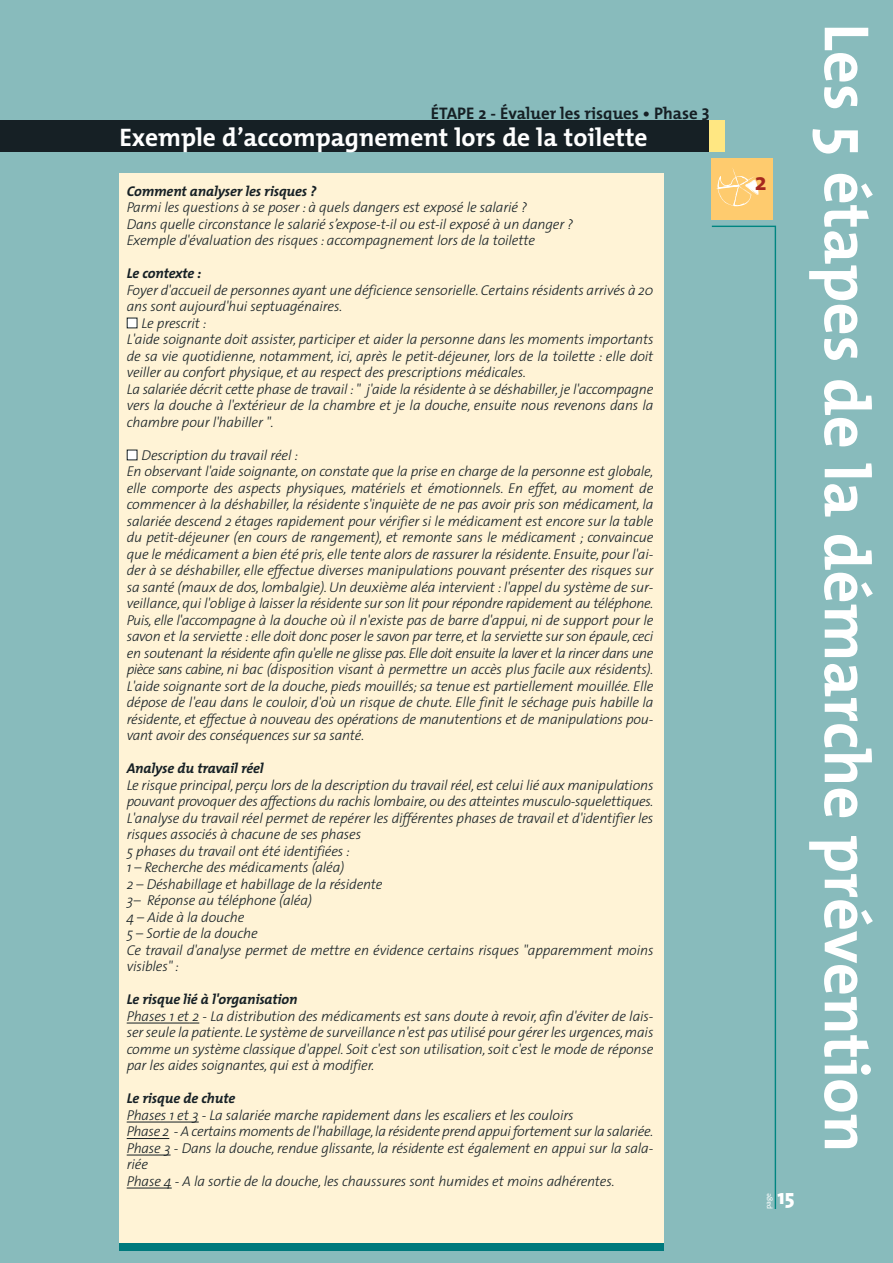
<style>
.page{position:relative;width:893px;height:1263px;background:#fff}
.page>*{position:absolute;margin:0;border:0;box-sizing:border-box;transform-origin:0 0}
.t1{font:700 64.5px "The Mix";color:#fff}
.t2{font:700 25.5px "The Mix";color:#fff}
.t3{font:700 24.75px "The Sans";color:#a6281f}
.t4{font:800 21.3px "The Sans";color:#fff}
.t5{font:700 16.8px "The Mix";color:#162025}
.t6{font:italic 300 14.25px/16.5px "The Sans";letter-spacing:-.01em;color:#162025}
.t7{font:italic 700 14.25px "The Mix";letter-spacing:-.01em;color:#162025}
.t8{font:7.5px "The Sans";color:#fff}
.s1{color:#fff}
</style>
<div class="page">
<div style="left:0;top:0;width:892px;height:1263px;background:#88bbbc"></div>
<div style="left:0;top:121px;width:724px;height:31px;background:#162025"></div>
<div style="left:709px;top:121px;width:15px;height:31px;background:#ffe782"></div>
<svg style="left:711px;top:225px;width:65px;height:984px"></svg>
<div style="left:119px;top:173px;width:544px;height:1074px;background:#fff3d6"></div>
<div style="left:119px;top:1243px;width:544px;height:8px;background:#00797c"></div>
<hr style="left:127px;top:1023px;width:62px;height:1px;background:#162025">
<hr style="left:127px;top:1122px;width:62px;height:1px;background:#162025">
<hr style="left:127px;top:1138px;width:42px;height:1px;background:#162025">
<hr style="left:127px;top:1155px;width:43px;height:1px;background:#162025">
<hr style="left:127px;top:1188px;width:45px;height:1px;background:#162025">
<div style="left:711px;top:158px;width:62px;height:62px;background:#fecb6e"></div>
<svg style="left:716px;top:168px;width:43px;height:39px"></svg>
<p class="t5" style="left:431px;top:107px;width:280px">ÉTAPE 2 - Évaluer les risques • Phase 3</p>
<h2 class="t2" style="left:120px;top:129px;width:529px">Exemple d’accompagnement lors de la toilette</h2>
<p class="t7" style="left:127px;top:186px;width:191px">Comment analyser les risques ?</p>
<p class="t6" style="left:127px;top:202px;width:448px">Parmi les questions à se poser : à quels dangers est exposé le salarié ?<br>Dans quelle circonstance le salarié s’expose-t-il ou est-il exposé à un danger ?<br>Exemple d'évaluation des risques : accompagnement lors de la toilette</p>
<p class="t7" style="left:127px;top:269px;width:76px">Le contexte :</p>
<p class="t6" style="left:127px;top:285px;width:528px">Foyer d'accueil de personnes ayant une déficience sensorielle. Certains résidents arrivés à 20 ans sont aujourd'hui septuagénaires.</p>
<p class="t6" style="left:127px;top:318px;width:528px"><span class="s1">■</span> Le prescrit :<br>L'aide soignante doit assister, participer et aider la personne dans les moments importants de sa vie quotidienne, notamment, ici, après le petit-déjeuner, lors de la toilette : elle doit veiller au confort physique, et au respect des prescriptions médicales.<br>La salariée décrit cette phase de travail : " j'aide la résidente à se déshabiller, je l'accompagne vers la douche à l'extérieur de la chambre et je la douche, ensuite nous revenons dans la chambre pour l'habiller ".</p>
<p class="t6" style="left:127px;top:450px;width:528px"><span class="s1">■</span> Description du travail réel :<br>En observant l'aide soignante, on constate que la prise en charge de la personne est globale, elle comporte des aspects physiques, matériels et émotionnels. En effet, au moment de commencer à la déshabiller, la résidente s'inquiète de ne pas avoir pris son médicament, la salariée descend 2 étages rapidement pour vérifier si le médicament est encore sur la table du petit-déjeuner (en cours de rangement), et remonte sans le médicament ; convaincue que le médicament a bien été pris, elle tente alors de rassurer la résidente. Ensuite, pour l'ai&shy;der à se déshabiller, elle effectue diverses manipulations pouvant présenter des risques sur sa santé (maux de dos, lombalgie). Un deuxième aléa intervient : l'appel du système de sur&shy;veillance, qui l'oblige à laisser la résidente sur son lit pour répondre rapidement au téléphone.<br>Puis, elle l'accompagne à la douche où il n'existe pas de barre d'appui, ni de support pour le savon et la serviette : elle doit donc poser le savon par terre, et la serviette sur son épaule, ceci en soutenant la résidente afin qu'elle ne glisse pas. Elle doit ensuite la laver et la rincer dans une pièce sans cabine, ni bac (disposition visant à permettre un accès plus facile aux résidents).<br>L'aide soignante sort de la douche, pieds mouillés; sa tenue est partiellement mouillée. Elle dépose de l'eau dans le couloir, d'où un risque de chute. Elle finit le séchage puis habille la résidente, et effectue à nouveau des opérations de manutentions et de manipulations pou&shy;vant avoir des conséquences sur sa santé.</p>
<p class="t7" style="left:127px;top:764px;width:138px">Analyse du travail réel</p>
<p class="t6" style="left:127px;top:780px;width:528px">Le risque principal, perçu lors de la description du travail réel, est celui lié aux manipulations pouvant provoquer des affections du rachis lombaire, ou des atteintes musculo-squelettiques.<br>L'analyse du travail réel permet de repérer les différentes phases de travail et d'identifier les risques associés à chacune de ses phases<br>5 phases du travail ont été identifiées :<br>1 – Recherche des médicaments (aléa)<br>2 – Déshabillage et habillage de la résidente<br>3– Réponse au téléphone (aléa)<br>4 – Aide à la douche<br>5 – Sortie de la douche<br>Ce travail d'analyse permet de mettre en évidence certains risques "apparemment moins visibles" :</p>
<p class="t7" style="left:127px;top:995px;width:172px">Le risque lié à l'organisation</p>
<p class="t6" style="left:127px;top:1011px;width:528px;text-align:justify">Phases 1 et 2 - La distribution des médicaments est sans doute à revoir, afin d'éviter de lais&shy;ser seule la patiente. Le système de surveillance n'est pas utilisé pour gérer les urgences, mais comme un système classique d'appel. Soit c'est son utilisation, soit c'est le mode de réponse par les aides soignantes, qui est à modifier.</p>
<p class="t7" style="left:127px;top:1094px;width:110px">Le risque de chute</p>
<p class="t6" style="left:127px;top:1110px;width:528px">Phases 1 et 3 - La salariée marche rapidement dans les escaliers et les couloirs<br>Phase 2 - A certains moments de l'habillage,la résidente prend appui fortement sur la salariée.<br>Phase 3 - Dans la douche, rendue glissante, la résidente est également en appui sur la sala&shy;riée<br>Phase 4 - A la sortie de la douche, les chaussures sont humides et moins adhérentes.</p>
<h3 class="t3" style="left:754px;top:173px;width:13px">2</h3>
<h1 class="t1" style="left:869px;top:23px;width:1131px;rotate:90deg">Les 5 étapes de la démarche prévention</h1>
<p class="t8" style="left:765px;top:1209px;width:18px;rotate:-90deg">page</p>
<h3 class="t4" style="left:777px;top:1189px;width:19px">15</h3>
</div>
